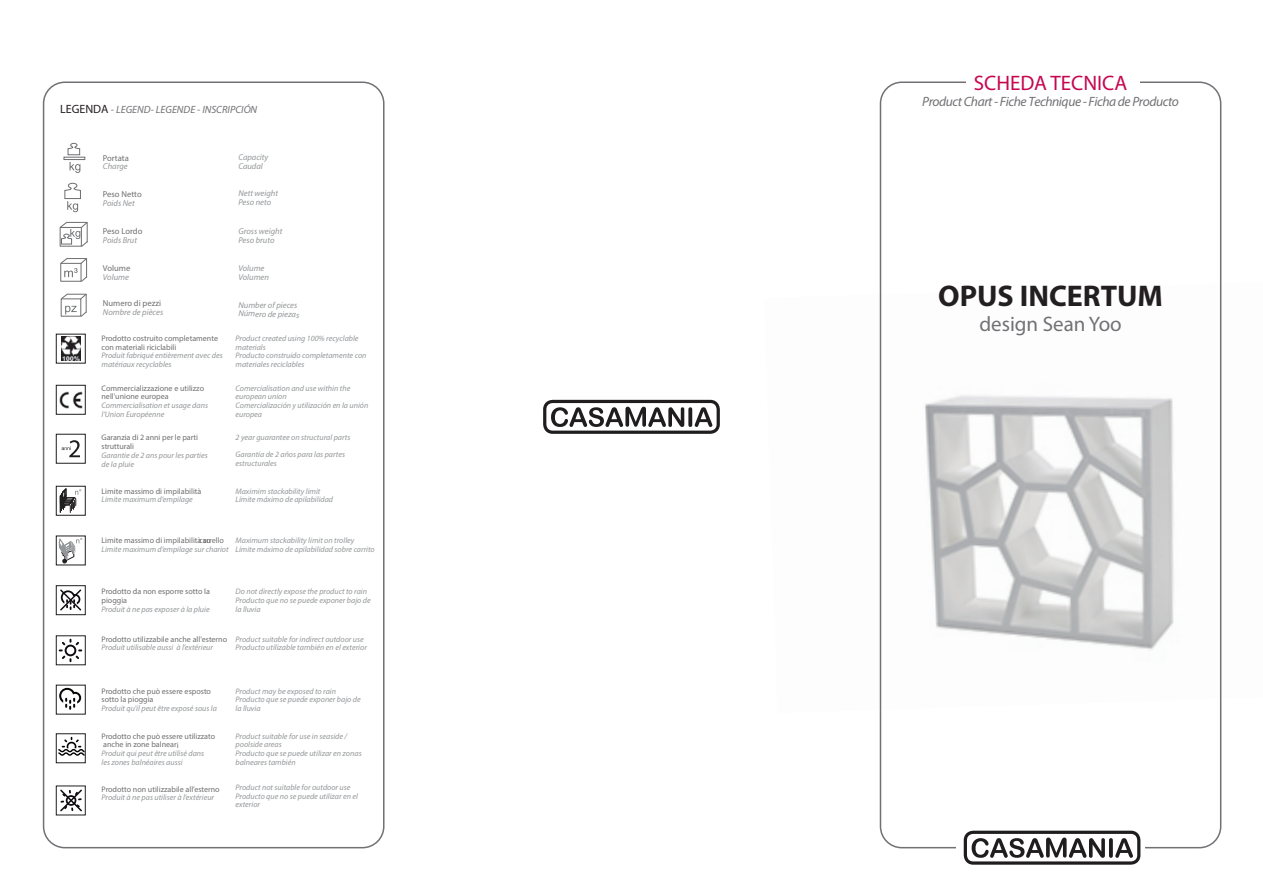
<style>
.page{position:relative;width:1263px;height:893px;background:#fff}
.page>*{position:absolute;margin:0;border:0;box-sizing:border-box;transform-origin:0 0}
.t1{font:700 30px "Myriad Pro";color:#231f20}
.t2{font:21px "Myriad Pro";color:#717074}
.t3{font:21px "Myriad Pro";color:#c50750}
.t4{font:italic 13.5px "Myriad Pro";letter-spacing:-.03em;color:#717074}
.t5{font:italic 10.5px "Myriad Pro";color:#717074}
.t6{font:italic 8.55px/8.9px "Myriad Pro";color:#939698}
.t7{font:8.55px "Myriad Pro";color:#6d6e70}
.t8{font:italic 8.1px/8.7px "Myriad Pro";color:#939698}
.t9{font:8.1px/8.7px "Myriad Pro";color:#6d6e70}
.s1{font-style:normal;font-size:12px;color:#231f20}
</style>
<div class="page">
<svg style="left:879px;top:81px;width:343px;height:768px"></svg>
<div style="left:966px;top:58px;width:173px;height:55px;background:#fff"></div>
<div style="left:956px;top:820px;width:189px;height:55px;background:#fff"></div>
<svg style="left:964px;top:831px;width:176px;height:34px"></svg>
<svg style="left:42px;top:81px;width:343px;height:768px"></svg>
<svg style="left:543px;top:400px;width:177px;height:34px"></svg>
<svg style="left:60px;top:589px;width:21px;height:21px"></svg>
<div style="left:56px;top:586px;width:29px;height:29px;border:1px solid #201d1e"></div>
<svg style="left:59px;top:639px;width:23px;height:23px"></svg>
<svg style="left:59px;top:688px;width:22px;height:22px"></svg>
<svg style="left:58px;top:737px;width:25px;height:19px"></svg>
<div style="left:56px;top:734px;width:29px;height:29px;border:1px solid #201d1e"></div>
<svg style="left:60px;top:789px;width:22px;height:22px"></svg>
<p class="t5" style="left:60px;top:103px;width:198px"><span class="s1">LEGENDA</span> - LEGEND- LEGENDE - INSCRIPCIÓN</p>
<p class="t7" style="left:103px;top:152px;width:27px">Portata</p>
<p class="t6" style="left:103px;top:162px;width:26px">Charge</p>
<p class="t6" style="left:238px;top:152px;width:31px">Capacity<br>Caudal</p>
<p class="t7" style="left:103px;top:189px;width:40px">Peso Netto</p>
<p class="t6" style="left:103px;top:198px;width:33px">Poids Net</p>
<p class="t6" style="left:238px;top:189px;width:41px">Nett weight<br>Peso neto</p>
<p class="t7" style="left:103px;top:226px;width:41px">Peso Lordo</p>
<p class="t6" style="left:238px;top:227px;width:45px">Gross weight</p>
<p class="t6" style="left:103px;top:236px;width:36px">Poids Brut</p>
<p class="t6" style="left:238px;top:236px;width:38px">Peso bruto</p>
<p class="t7" style="left:103px;top:263px;width:29px">Volume</p>
<p class="t6" style="left:103px;top:272px;width:28px">Volume</p>
<p class="t6" style="left:238px;top:264px;width:32px">Volume<br>Volumen</p>
<p class="t7" style="left:103px;top:298px;width:60px">Numero di pezzi</p>
<p class="t6" style="left:103px;top:308px;width:62px">Nombre de pièces</p>
<p class="t6" style="left:238px;top:301px;width:60px">Number of pieces</p>
<p class="t6" style="left:239px;top:308px;width:62px;rotate:2deg">Número de piezas</p>
<p class="t9" style="left:102px;top:334px;width:118px">Prodotto costruito completamente con materiali riciclabili</p>
<p class="t8" style="left:102px;top:351px;width:123px">Produit fabriqué entièrement avec des matériaux recyclables</p>
<p class="t8" style="left:235px;top:334px;width:132px">Product created using 100% recyclable materials<br>Producto construido completamente con materiales reciclables</p>
<p class="t9" style="left:102px;top:383px;width:104px">Commercializzazione e utilizzo nell'unione europea</p>
<p class="t8" style="left:102px;top:401px;width:108px">Commercialisation et usage dans l’Union Européenne</p>
<p class="t8" style="left:235px;top:383px;width:134px">Comercialisation and use within the european union<br>Comercialización y utilización en la unión europea</p>
<p class="t9" style="left:102px;top:433px;width:98px">Garanzia di 2 anni per le parti strutturali</p>
<p class="t8" style="left:102px;top:451px;width:108px">Garantie de 2 ans pour les parties</p>
<p class="t8" style="left:102px;top:459px;width:34px">de la pluie</p>
<p class="t8" style="left:235px;top:429px;width:116px;line-height:16.8px">2 year guarantee on structural parts<br>Garantía de 2 años para las partes</p>
<p class="t8" style="left:235px;top:459px;width:43px">estructurales</p>
<p class="t9" style="left:102px;top:486px;width:101px">Limite massimo di impilabilità</p>
<p class="t8" style="left:235px;top:486px;width:99px">Maximim stackability limit<br>Límite máximo de apilabilidad</p>
<p class="t8" style="left:102px;top:495px;width:93px">Limite maximum d’empilage</p>
<p class="t9" style="left:199px;top:536px;width:26px">carrello</p>
<p class="t8" style="left:102px;top:545px;width:129px">Limite maximum d’empilage sur chariot</p>
<p class="t8" style="left:236px;top:536px;width:141px">Maximum stackability limit on trolley<br>Límite máximo de apilabilidad sobre carrito</p>
<p class="t9" style="left:102px;top:536px;width:111px">Limite massimo di impilabilità su</p>
<p class="t9" style="left:102px;top:587px;width:110px">Prodotto da non esporre sotto la pioggia</p>
<p class="t8" style="left:102px;top:604px;width:110px">Produit à ne pas exposer à la pluie</p>
<p class="t8" style="left:235px;top:587px;width:137px">Do not directly expose the product to rain<br>Producto que no se puede exponer bajo de la lluvia</p>
<p class="t9" style="left:102px;top:634px;width:127px">Prodotto utilizzabile anche all'esterno</p>
<p class="t8" style="left:102px;top:643px;width:113px">Produit utilisable aussi à l’extérieur</p>
<p class="t8" style="left:236px;top:634px;width:133px">Product suitable for indirect outdoor use<br>Producto utilizable también en el exterior</p>
<p class="t9" style="left:102px;top:686px;width:111px">Prodotto che può essere esposto sotto la pioggia</p>
<p class="t8" style="left:102px;top:704px;width:117px">Produit qu'il peut être exposé sous la</p>
<p class="t8" style="left:235px;top:686px;width:127px">Product may be exposed to rain<br>Producto que se puede exponer bajo de la lluvia</p>
<p class="t9" style="left:102px;top:731px;width:115px">Prodotto che può essere utilizzato anche in zone balneari</p>
<p class="t8" style="left:102px;top:749px;width:104px">Produit qui peut être utilisé dans les zones balnéaires aussi</p>
<p class="t8" style="left:235px;top:731px;width:128px">Product suitable for use in seaside / poolside areas<br>Producto que se puede utilizar en zonas balneares también</p>
<p class="t9" style="left:102px;top:784px;width:120px">Prodotto non utilizzabile all’esterno</p>
<p class="t8" style="left:102px;top:793px;width:114px">Produit à ne pas utiliser à l’extérieur</p>
<p class="t8" style="left:236px;top:783px;width:124px">Product not suitable for outdoor use<br>Producto que no se puede utilizar en el exterior</p>
<h2 class="t3" style="left:974px;top:70px;width:155px">SCHEDA TECNICA</h2>
<h3 class="t4" style="left:922px;top:93px;width:258px">Product Chart - Fiche Technique - Ficha de Producto</h3>
<h1 class="t1" style="left:938px;top:276px;width:226px">OPUS INCERTUM</h1>
<h2 class="t2" style="left:979px;top:311px;width:144px">design Sean Yoo</h2>
</div>
